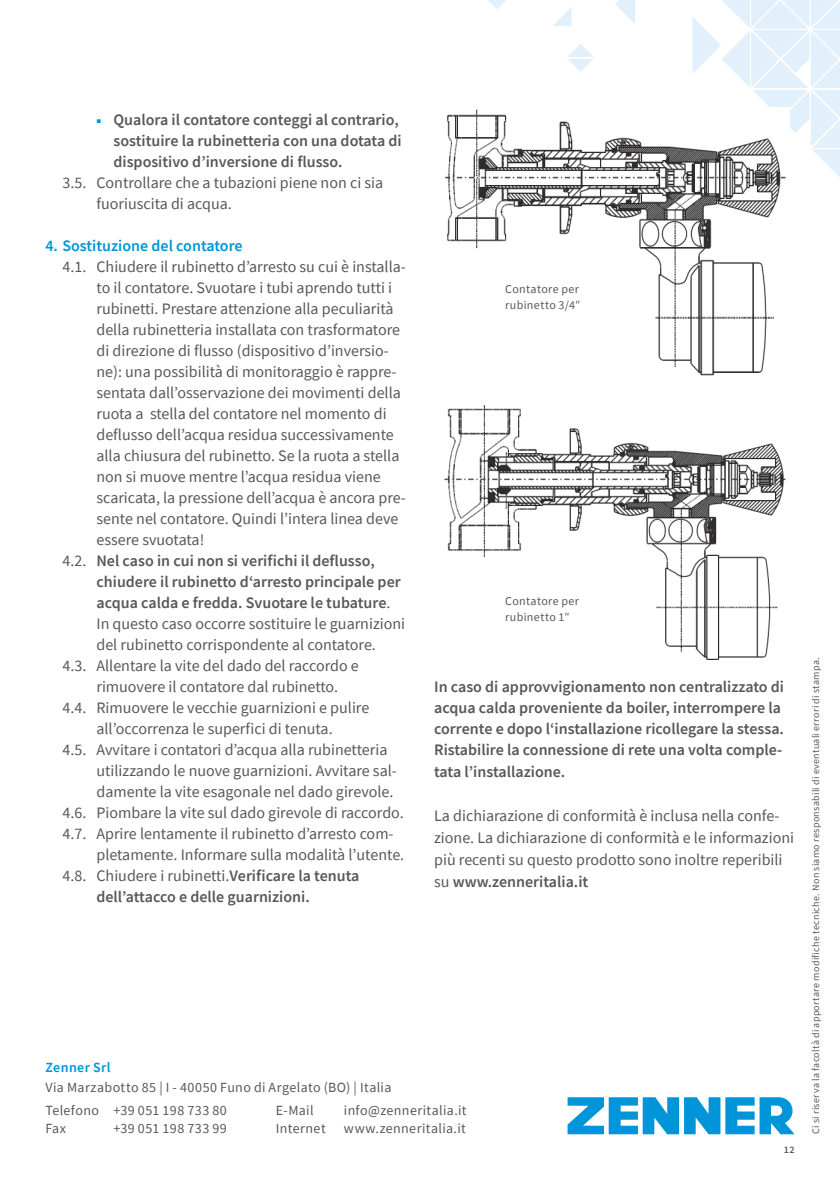
<style>
.page{position:relative;width:840px;height:1191px;background:#fff}
.page>*{position:absolute;margin:0;border:0;box-sizing:border-box;transform-origin:0 0}
.t1{font:16px/22px "Source Sans Pro";color:#57585a}
.t2{font:600 16px/21.2px "Source Sans Pro";color:#57585a}
.t3{font:600 16px "Source Sans Pro";color:#0095d9}
.t4{font:14px/23.6px "Source Sans Pro";letter-spacing:.03em;color:#57585a}
.t5{font:600 14px "Source Sans Pro";letter-spacing:.03em;color:#0095d9}
.t6{font:12px/16px "Source Sans Pro";letter-spacing:.03em;color:#57585a}
.t7{font:10px "Source Sans Pro";letter-spacing:.03em;color:#57585a}
.t8{font:600 10px "Source Sans Pro";color:#57585a}
.s1{font-weight:400}
.s2{font-weight:600}
</style>
<div class="page">
<svg style="left:488px;top:0;width:351px;height:176px"></svg>
<svg style="left:567px;top:1097px;width:227px;height:37px"></svg>
<img style="left:444px;top:107px;width:345px;height:269px">
<img style="left:444px;top:405px;width:342px;height:255px">
<p class="t2" style="left:113px;top:109px;width:289px;text-indent:-17px"><sup>■</sup> Qualora il contatore conteggi al contrario, sostituire la rubinetteria con una dotata di dispositivo d’inversione di flusso.</p>
<p class="t1" style="left:96px;top:172px;width:288px;line-height:21px;text-indent:-34px">3.5. Controllare che a tubazioni piene non ci sia fuoriuscita di acqua.</p>
<p class="t3" style="left:45px;top:236px;width:199px">4. Sostituzione del contatore</p>
<p class="t1" style="left:62px;top:256px;width:345px">4.1. Chiudere il rubinetto d’arresto su cui è installa-</p>
<p class="t1" style="left:96px;top:277px;width:297px">to il contatore. Svuotare i tubi aprendo tutti i</p>
<p class="t1" style="left:96px;top:298px;width:298px">rubinetti. Prestare attenzione alla peculiarità</p>
<p class="t1" style="left:96px;top:319px;width:305px">della rubinetteria installata con trasformatore</p>
<p class="t1" style="left:96px;top:340px;width:294px">di direzione di flusso (dispositivo d’inversio-</p>
<p class="t1" style="left:96px;top:361px;width:301px">ne): una possibilità di monitoraggio è rappre-</p>
<p class="t1" style="left:96px;top:382px;width:306px">sentata dall’osservazione dei movimenti della</p>
<p class="t1" style="left:96px;top:403px;width:291px">ruota a stella del contatore nel momento di</p>
<p class="t1" style="left:96px;top:424px;width:299px">deflusso dell’acqua residua successivamente</p>
<p class="t1" style="left:96px;top:445px;width:304px">alla chiusura del rubinetto. Se la ruota a stella</p>
<p class="t1" style="left:96px;top:466px;width:285px">non si muove mentre l’acqua residua viene</p>
<p class="t1" style="left:96px;top:487px;width:310px">scaricata, la pressione dell’acqua è ancora pre-</p>
<p class="t1" style="left:96px;top:508px;width:303px">sente nel contatore. Quindi l’intera linea deve</p>
<p class="t1" style="left:96px;top:529px;width:109px">essere svuotata!</p>
<p class="t2" style="left:62px;top:550px;width:314px"><span class="s1">4.2.</span> Nel caso in cui non si verifichi il deflusso,</p>
<p class="t2" style="left:96px;top:571px;width:305px">chiudere il rubinetto d‘arresto principale per</p>
<p class="t2" style="left:96px;top:592px;width:295px">acqua calda e fredda. Svuotare le tubature<span class="s1">.</span></p>
<p class="t1" style="left:96px;top:613px;width:310px">In questo caso occorre sostituire le guarnizioni</p>
<p class="t1" style="left:96px;top:634px;width:281px">del rubinetto corrispondente al contatore.</p>
<p class="t1" style="left:62px;top:655px;width:298px">4.3. Allentare la vite del dado del raccordo e</p>
<p class="t1" style="left:96px;top:676px;width:243px">rimuovere il contatore dal rubinetto.</p>
<p class="t1" style="left:62px;top:697px;width:308px">4.4. Rimuovere le vecchie guarnizioni e pulire</p>
<p class="t1" style="left:96px;top:718px;width:237px">all’occorrenza le superfici di tenuta.</p>
<p class="t1" style="left:62px;top:739px;width:326px">4.5. Avvitare i contatori d’acqua alla rubinetteria</p>
<p class="t1" style="left:96px;top:760px;width:301px">utilizzando le nuove guarnizioni. Avvitare sal-</p>
<p class="t1" style="left:96px;top:781px;width:298px">damente la vite esagonale nel dado girevole.</p>
<p class="t1" style="left:62px;top:802px;width:342px">4.6. Piombare la vite sul dado girevole di raccordo.</p>
<p class="t1" style="left:62px;top:823px;width:332px">4.7. Aprire lentamente il rubinetto d’arresto com-</p>
<p class="t1" style="left:96px;top:844px;width:309px">pletamente. Informare sulla modalità l’utente.</p>
<p class="t1" style="left:62px;top:865px;width:298px">4.8. Chiudere i rubinetti.<span class="s2">Verificare la tenuta</span></p>
<p class="t2" style="left:96px;top:886px;width:215px">dell’attacco e delle guarnizioni.</p>
<p class="t6" style="left:505px;top:280px;width:77px">Contatore per rubinetto 3/4″</p>
<p class="t6" style="left:505px;top:592px;width:75px">Contatore per rubinetto 1″</p>
<p class="t2" style="left:434px;top:675px;width:351px">In caso di approvvigionamento non centralizzato di acqua calda proveniente da boiler, interrompere la corrente e dopo l‘installazione ricollegare la stessa.<br>Ristabilire la connessione di rete una volta comple&shy;tata l’installazione.</p>
<p class="t1" style="left:434px;top:804px;width:361px">La dichiarazione di conformità è inclusa nella confe&shy;zione. La dichiarazione di conformità e le informazioni più recenti su questo prodotto sono inoltre reperibili su <span class="s2">www.zenneritalia.it</span></p>
<p class="t5" style="left:45px;top:1058px;width:67px">Zenner Srl</p>
<p class="t4" style="left:45px;top:1075px;width:347px">Via Marzabotto 85 | I - 40050 Funo di Argelato (BO) | Italia<br>Telefono +39 051 198 733 80</p>
<p class="t4" style="left:45px;top:1116px;width:22px">Fax</p>
<p class="t4" style="left:113px;top:1116px;width:115px">+39 051 198 733 99</p>
<p class="t4" style="left:276px;top:1098px;width:39px">E-Mail</p>
<p class="t4" style="left:344px;top:1098px;width:124px">info@zenneritalia.it</p>
<p class="t4" style="left:276px;top:1116px;width:51px">Internet</p>
<p class="t4" style="left:344px;top:1116px;width:123px">www.zenneritalia.it</p>
<p class="t8" style="left:783px;top:1143px;width:12px">12</p>
<p class="t7" style="left:809px;top:1134px;width:478px;rotate:-90deg">Ci si riserva la facoltà di apportare modifiche tecniche. Non siamo responsabili di eventuali errori di stampa.</p>
</div>
